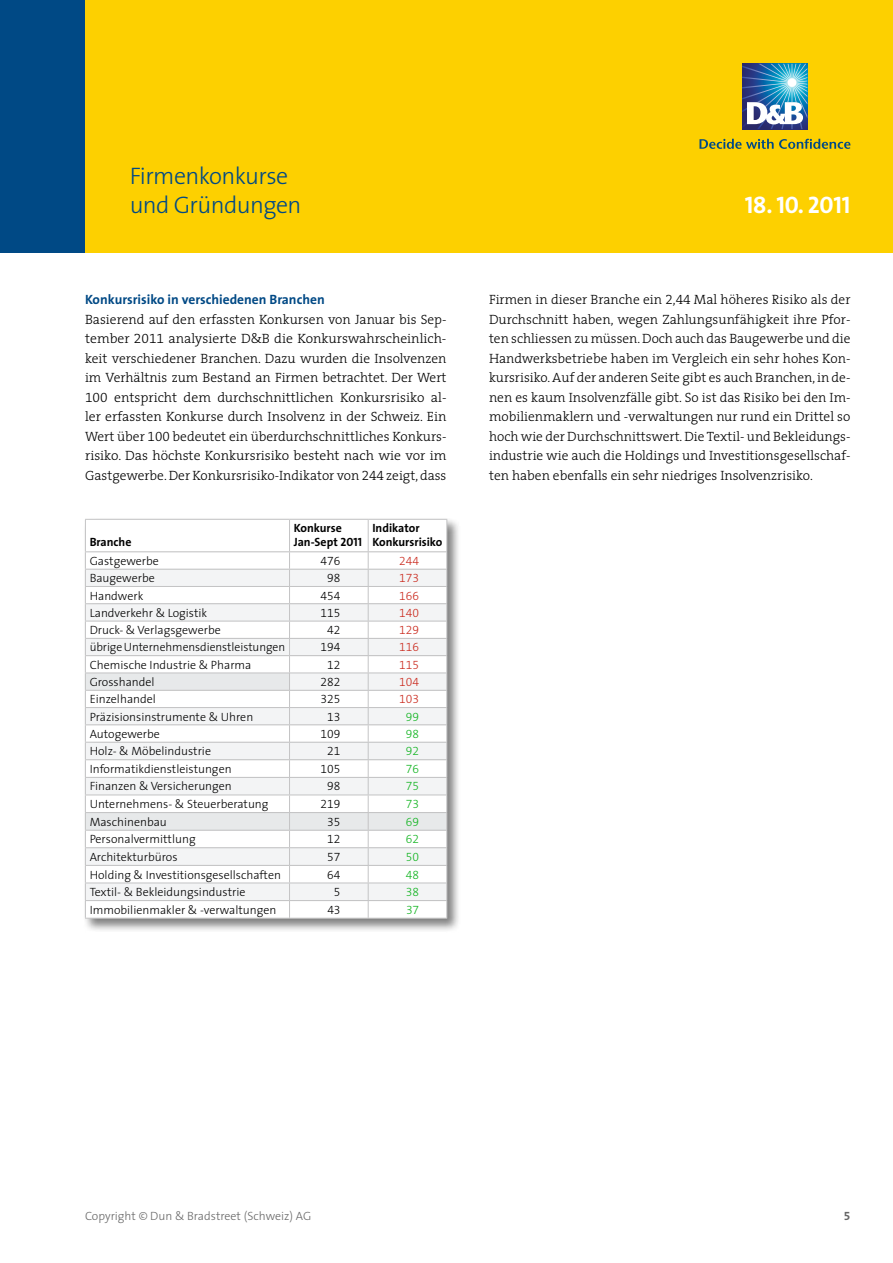
<style>
.page{position:relative;width:893px;height:1263px;background:#fff}
.page>*{position:absolute;margin:0;border:0;box-sizing:border-box;transform-origin:0 0}
.t1{font:300 24px/28.5px "The Sans";letter-spacing:-.025em;color:#004985}
.t2{font:24px "The Sans Bold Caps";letter-spacing:-.01em;color:#fff}
.t3{font:300 13.5px/19.5px "The Serif";color:#000;text-align:justify}
.t4{font:700 13.5px "The Sans";color:#004985}
.t5{font:300 12px "The Sans";color:#000}
.t6{font:12px "The Sans Light Expert";letter-spacing:.01em;color:#000}
.t7{font:700 12px/13.5px "The Sans";color:#000}
.t8{font:300 12px "The Sans";color:#676767}
.t9{font:12px "The Sans Light Expert";letter-spacing:.01em;color:#ca291d}
.t10{font:12px "The Sans Light Expert";letter-spacing:.01em;color:#12b421}
.t11{font:12px "The Sans Bold Expert";color:#676767}
.s1{font-family:"The Serif Light Expert";font-weight:400}
.s2{font-family:"The Sans Bold Caps";font-weight:400}
</style>
<div class="page">
<div style="left:0;top:0;width:85px;height:253px;background:#004985"></div>
<div style="left:85px;top:0;width:808px;height:253px;background:#fdd000"></div>
<svg style="left:742px;top:64px;width:65px;height:65px;background:#5f90bc"></svg>
<svg style="left:699px;top:139px;width:152px;height:10px"></svg>
<div style="left:83px;top:516px;width:378px;height:417px;background:#000;opacity:.5"></div>
<svg style="left:86px;top:520px;width:360px;height:31px"></svg>
<hr style="left:85px;top:918px;width:205px;height:1px;background:#c4c4c5">
<hr style="left:290px;top:918px;width:78px;height:1px;background:#c4c4c5">
<hr style="left:368px;top:918px;width:79px;height:1px;background:#c4c4c5">
<hr style="left:85px;top:519px;width:205px;height:1px;background:#c4c4c5">
<hr style="left:85px;top:520px;width:1px;height:31px;background:#c4c4c5">
<hr style="left:290px;top:519px;width:78px;height:1px;background:#c4c4c5">
<hr style="left:289px;top:520px;width:1px;height:31px;background:#c4c4c5">
<hr style="left:368px;top:519px;width:79px;height:1px;background:#c4c4c5">
<hr style="left:368px;top:520px;width:1px;height:31px;background:#c4c4c5">
<hr style="left:446px;top:520px;width:1px;height:31px;background:#c4c4c5">
<hr style="left:85px;top:551px;width:205px;height:1px;background:#c4c4c5">
<hr style="left:290px;top:551px;width:78px;height:1px;background:#c4c4c5">
<hr style="left:368px;top:551px;width:79px;height:1px;background:#c4c4c5">
<svg style="left:85px;top:552px;width:362px;height:366px"></svg>
<hr style="left:85px;top:830px;width:205px;height:1px;background:#c4c4c5">
<hr style="left:290px;top:830px;width:78px;height:1px;background:#c4c4c5">
<hr style="left:368px;top:830px;width:79px;height:1px;background:#c4c4c5">
<h1 class="t1" style="left:130px;top:161px;width:173px">Firmenkonkurse und Gründungen</h1>
<p class="t4" style="left:85px;top:289px;width:241px">Konkursrisiko in verschiedenen Branchen</p>
<p class="t3" style="left:85px;top:309px;width:363px">Basierend auf den erfassten Konkursen von Januar bis Sep&shy;tember <span class="s1">2011</span> analysierte D&amp;B die Konkurswahrscheinlich&shy;keit verschiedener Branchen. Dazu wurden die Insolvenzen im Verhältnis zum Bestand an Firmen betrachtet. Der Wert <span class="s1">100</span> entspricht dem durchschnittlichen Konkursrisiko al&shy;ler erfassten Konkurse durch Insolvenz in der Schweiz. Ein Wert über <span class="s1">100</span> bedeutet ein überdurchschnittliches Konkurs&shy;risiko. Das höchste Konkursrisiko besteht nach wie vor im Gastgewerbe. Der Konkursrisiko-Indikator von <span class="s1">244</span> zeigt, dass</p>
<p class="t7" style="left:90px;top:535px;width:43px">Branche</p>
<p class="t7" style="left:294px;top:521px;width:70px">Konkurse<br>Jan-Sept <span class="s2">2011</span></p>
<p class="t7" style="left:372px;top:521px;width:72px">Indikator<br>Konkursrisiko</p>
<p class="t5" style="left:90px;top:551px;width:71px">Gastgewerbe</p>
<p class="t6" style="left:320px;top:551px;width:22px">476</p>
<p class="t9" style="left:399px;top:551px;width:22px">244</p>
<p class="t5" style="left:90px;top:568px;width:67px">Baugewerbe</p>
<p class="t6" style="left:327px;top:568px;width:15px">98</p>
<p class="t9" style="left:399px;top:568px;width:22px">173</p>
<p class="t5" style="left:90px;top:585px;width:55px">Handwerk</p>
<p class="t6" style="left:320px;top:585px;width:22px">454</p>
<p class="t9" style="left:399px;top:585px;width:22px">166</p>
<p class="t5" style="left:90px;top:603px;width:119px">Landverkehr &amp; Logistik</p>
<p class="t6" style="left:320px;top:603px;width:22px">115</p>
<p class="t9" style="left:399px;top:603px;width:22px">140</p>
<p class="t5" style="left:90px;top:620px;width:133px">Druck- &amp; Verlagsgewerbe</p>
<p class="t6" style="left:327px;top:620px;width:15px">42</p>
<p class="t9" style="left:399px;top:620px;width:22px">129</p>
<p class="t5" style="left:90px;top:637px;width:197px">übrige Unternehmensdienstleistungen</p>
<p class="t6" style="left:320px;top:637px;width:22px">194</p>
<p class="t9" style="left:399px;top:637px;width:22px">116</p>
<p class="t5" style="left:90px;top:655px;width:163px">Chemische Industrie &amp; Pharma</p>
<p class="t6" style="left:327px;top:655px;width:15px">12</p>
<p class="t9" style="left:399px;top:655px;width:22px">115</p>
<p class="t5" style="left:90px;top:672px;width:67px">Grosshandel</p>
<p class="t6" style="left:320px;top:672px;width:22px">282</p>
<p class="t9" style="left:399px;top:672px;width:22px">104</p>
<p class="t5" style="left:90px;top:689px;width:68px">Einzelhandel</p>
<p class="t6" style="left:320px;top:689px;width:22px">325</p>
<p class="t9" style="left:399px;top:689px;width:22px">103</p>
<p class="t5" style="left:90px;top:707px;width:165px">Präzisionsinstrumente &amp; Uhren</p>
<p class="t6" style="left:327px;top:707px;width:15px">13</p>
<p class="t10" style="left:406px;top:707px;width:15px">99</p>
<p class="t5" style="left:90px;top:724px;width:72px">Autogewerbe</p>
<p class="t6" style="left:320px;top:724px;width:22px">109</p>
<p class="t10" style="left:406px;top:724px;width:15px">98</p>
<p class="t5" style="left:90px;top:741px;width:123px">Holz- &amp; Möbelindustrie</p>
<p class="t6" style="left:327px;top:741px;width:15px">21</p>
<p class="t10" style="left:406px;top:741px;width:15px">92</p>
<p class="t5" style="left:90px;top:759px;width:143px">Informatikdienstleistungen</p>
<p class="t6" style="left:320px;top:759px;width:22px">105</p>
<p class="t10" style="left:406px;top:759px;width:15px">76</p>
<p class="t5" style="left:90px;top:776px;width:144px">Finanzen &amp; Versicherungen</p>
<p class="t6" style="left:327px;top:776px;width:15px">98</p>
<p class="t10" style="left:406px;top:776px;width:15px">75</p>
<p class="t5" style="left:90px;top:794px;width:180px">Unternehmens- &amp; Steuerberatung</p>
<p class="t6" style="left:320px;top:794px;width:22px">219</p>
<p class="t10" style="left:406px;top:794px;width:15px">73</p>
<p class="t5" style="left:90px;top:812px;width:79px">Maschinenbau</p>
<p class="t6" style="left:327px;top:812px;width:15px">35</p>
<p class="t10" style="left:406px;top:812px;width:15px">69</p>
<p class="t5" style="left:90px;top:829px;width:108px">Personalvermittlung</p>
<p class="t6" style="left:327px;top:829px;width:15px">12</p>
<p class="t10" style="left:406px;top:829px;width:15px">62</p>
<p class="t5" style="left:90px;top:847px;width:89px">Architekturbüros</p>
<p class="t6" style="left:327px;top:847px;width:15px">57</p>
<p class="t10" style="left:406px;top:847px;width:15px">50</p>
<p class="t5" style="left:90px;top:864px;width:193px">Holding &amp; Investitionsgesellschaften</p>
<p class="t6" style="left:327px;top:864px;width:15px">64</p>
<p class="t10" style="left:406px;top:864px;width:15px">48</p>
<p class="t5" style="left:90px;top:882px;width:157px">Textil- &amp; Bekleidungsindustrie</p>
<p class="t6" style="left:334px;top:882px;width:8px">5</p>
<p class="t10" style="left:406px;top:882px;width:15px">38</p>
<p class="t5" style="left:90px;top:900px;width:188px">Immobilienmakler &amp; -verwaltungen</p>
<p class="t6" style="left:327px;top:900px;width:15px">43</p>
<p class="t10" style="left:406px;top:900px;width:15px">37</p>
<h1 class="t2" style="left:745px;top:184px;width:107px">18. 10. 2011</h1>
<p class="t3" style="left:489px;top:290px;width:363px">Firmen in dieser Branche ein <span class="s1">2,44</span> Mal höheres Risiko als der Durchschnitt haben, wegen Zahlungsunfähigkeit ihre Pfor&shy;ten schliessen zu müssen. Doch auch das Baugewerbe und die Handwerksbetriebe haben im Vergleich ein sehr hohes Kon&shy;kursrisiko. Auf der anderen Seite gibt es auch Branchen, in de&shy;nen es kaum Insolvenzfälle gibt. So ist das Risiko bei den Im&shy;mobilienmaklern und -verwaltungen nur rund ein Drittel so hoch wie der Durchschnittswert. Die Textil- und Bekleidungs&shy;industrie wie auch die Holdings und Investitionsgesellschaf&shy;ten haben ebenfalls ein sehr niedriges Insolvenzrisiko.</p>
<p class="t8" style="left:85px;top:1206px;width:228px">Copyright © Dun &amp; Bradstreet (Schweiz) AG</p>
<p class="t11" style="left:844px;top:1206px;width:8px">5</p>
</div>
